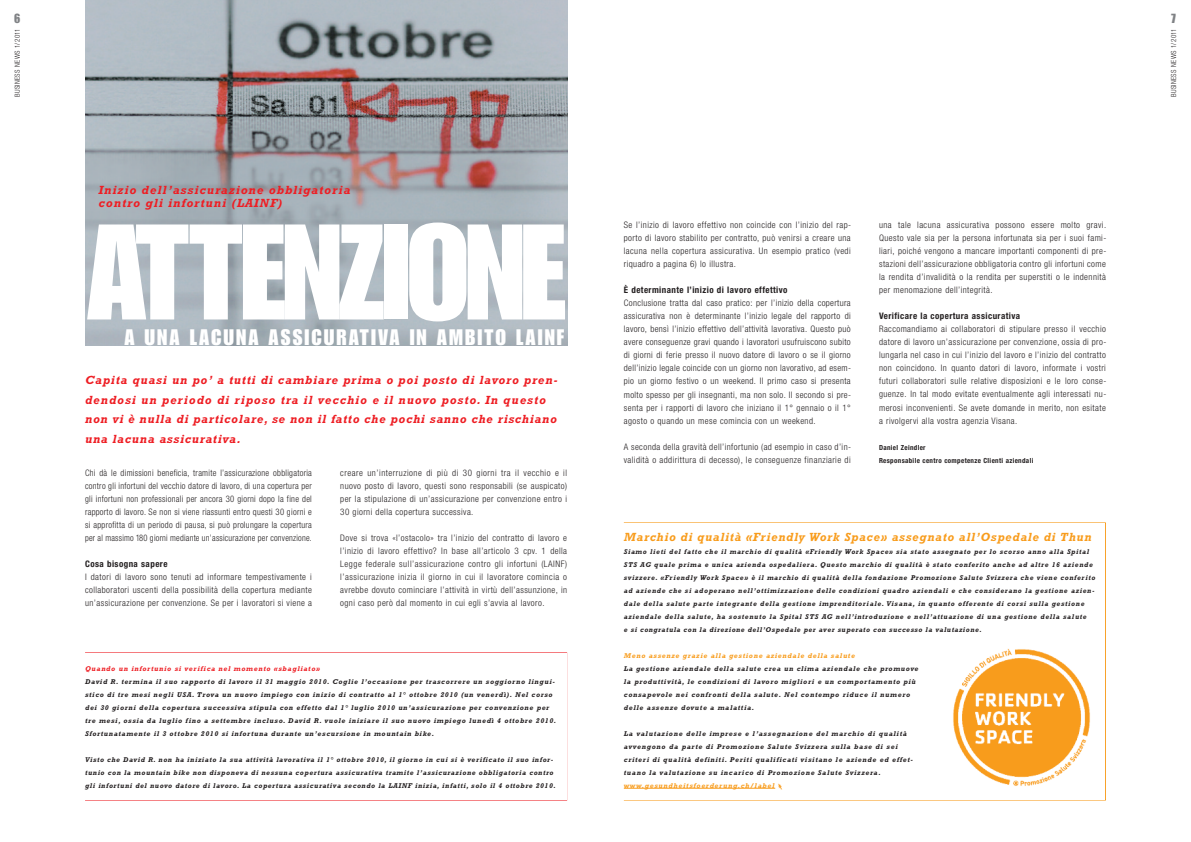
<style>
.page{position:relative;width:1191px;height:842px;background:#fff}
.page>*{position:absolute;margin:0;border:0;box-sizing:border-box;transform-origin:0 0}
.t1{font:133px "Impact";letter-spacing:-.03em;color:#fff}
.t2{font:22px "Impact";letter-spacing:.095em;color:#fff}
.t3{font:13px "Impact";color:#808285}
.t4{font:italic 700 12px/19.5px "Rockwell";letter-spacing:.08em;color:#ee1d23}
.t5{font:italic 700 12px "Rockwell";letter-spacing:.07em;color:#f89c1c}
.t6{font:300 condensed 9px/13px "Helvetica Neue";letter-spacing:.05em;color:#231f20;text-align:justify}
.t7{font:300 condensed 9px/13px "Helvetica Neue";letter-spacing:.05em;color:#231f20;text-align:justify;scale:.96 1}
.t8{font:700 condensed 9px "Helvetica Neue";letter-spacing:.05em;color:#231f20}
.t9{font:italic 700 7px/13px "Rockwell";letter-spacing:.105em;color:#231f20}
.t10{font:italic 700 7px "Rockwell";letter-spacing:.11em;color:#f89c1c}
.t11{font:700 condensed 7px/13px "Helvetica Neue";letter-spacing:.05em;color:#231f20}
.t12{font:italic 700 7px "Rockwell";letter-spacing:.105em;color:#ee1d23}
.t13{font:300 condensed 7px "Helvetica Neue";letter-spacing:.05em;color:#231f20}
</style>
<div class="page">
<img style="left:85px;top:0;width:482px;height:345px">
<hr style="left:624px;top:788px;width:151px;height:1px;background:#f89c1c">
<svg style="left:778px;top:783px;width:4px;height:7px"></svg>
<img style="left:953px;top:648px;width:137px;height:138px">
<h3 class="t3" style="left:14px;top:14px;width:8px">6</h3>
<p class="t13" style="left:15px;top:97px;width:70px;rotate:-90deg">BUSINESS NEWS 1/2011</p>
<h3 class="t4" style="left:98px;top:185px;width:253px;line-height:13px">Inizio dell’assicurazione obbligatoria contro gli infortuni (LAINF)</h3>
<h1 class="t1" style="left:86px;top:224px;width:481px">ATTENZIONE</h1>
<h2 class="t2" style="left:124px;top:330px;width:441px">A UNA LACUNA ASSICURATIVA IN AMBITO LAINF</h2>
<p class="t4" style="left:85px;top:372px;width:474px">Capita quasi un po’ a tutti di cambiare prima o poi posto di lavoro pren&shy;dendosi un periodo di riposo tra il vecchio e il nuovo posto. In questo non vi è nulla di particolare, se non il fatto che pochi sanno che rischiano una lacuna assicurativa.</p>
<p class="t7" style="left:85px;top:467px;width:238px">Chi dà le dimissioni beneficia, tramite l’assicurazione obbligatoria contro gli infortuni del vecchio datore di lavoro, di una copertura per gli infortuni non professionali per ancora 30 giorni dopo la fine del rapporto di lavoro. Se non si viene riassunti entro questi 30 giorni e si approfitta di un periodo di pausa, si può prolungare la copertura per al massimo 180 giorni mediante un’assicurazione per convenzione.</p>
<p class="t8" style="left:85px;top:560px;width:84px">Cosa bisogna sapere</p>
<p class="t6" style="left:85px;top:571px;width:228px">I datori di lavoro sono tenuti ad informare tempestivamente i collaboratori uscenti della possibilità della copertura mediante un’assicurazione per convenzione. Se per i lavoratori si viene a</p>
<p class="t6" style="left:340px;top:467px;width:228px">creare un’interruzione di più di 30 giorni tra il vecchio e il nuovo posto di lavoro, questi sono responsabili (se auspicato) per la stipulazione di un’assicurazione per convenzione entro i 30 giorni della copertura successiva.</p>
<p class="t6" style="left:340px;top:532px;width:228px">Dove si trova «l’ostacolo» tra l’inizio del contratto di lavoro e l’inizio di lavoro effettivo? In base all’articolo 3 cpv. 1 della Legge federale sull’assicurazione contro gli infortuni (LAINF) l’assicurazione inizia il giorno in cui il lavoratore comincia o avrebbe dovuto cominciare l’attività in virtù dell’assunzione, in ogni caso però dal momento in cui egli s’avvia al lavoro.</p>
<p class="t12" style="left:85px;top:666px;width:236px">Quando un infortunio si verifica nel momento «sbagliato»</p>
<p class="t9" style="left:85px;top:675px;width:473px">David R. termina il suo rapporto di lavoro il 31 maggio 2010. Coglie l’occasione per trascorrere un soggiorno lingui&shy;stico di tre mesi negli USA. Trova un nuovo impiego con inizio di contratto al 1° ottobre 2010 (un venerdì). Nel corso dei 30 giorni della copertura successiva stipula con effetto dal 1° luglio 2010 un’assicurazione per convenzione per tre mesi, ossia da luglio fino a settembre incluso. David R. vuole iniziare il suo nuovo impiego lunedì 4 ottobre 2010.<br>Sfortunatamente il 3 ottobre 2010 si infortuna durante un’escursione in mountain bike.</p>
<p class="t9" style="left:85px;top:753px;width:472px">Visto che David R. non ha iniziato la sua attività lavorativa il 1° ottobre 2010, il giorno in cui si è verificato il suo infor&shy;tunio con la mountain bike non disponeva di nessuna copertura assicurativa tramite l’assicurazione obbligatoria contro gli infortuni del nuovo datore di lavoro. La copertura assicurativa secondo la LAINF inizia, infatti, solo il 4 ottobre 2010.</p>
<p class="t6" style="left:624px;top:220px;width:229px">Se l’inizio di lavoro effettivo non coincide con l’inizio del rap&shy;porto di lavoro stabilito per contratto, può venirsi a creare una lacuna nella copertura assicurativa. Un esempio pratico (vedi riquadro a pagina 6) lo illustra.</p>
<p class="t8" style="left:624px;top:287px;width:165px">È determinante l’inizio di lavoro effettivo</p>
<p class="t6" style="left:624px;top:298px;width:229px">Conclusione tratta dal caso pratico: per l’inizio della copertura assicurativa non è determinante l’inizio legale del rapporto di lavoro, bensì l’inizio effettivo dell’attività lavorativa. Questo può avere conseguenze gravi quando i lavoratori usufruiscono subito di giorni di ferie presso il nuovo datore di lavoro o se il giorno dell’inizio legale coincide con un giorno non lavorativo, ad esem&shy;pio un giorno festivo o un weekend. Il primo caso si presenta molto spesso per gli insegnanti, ma non solo. Il secondo si pre&shy;senta per i rapporti di lavoro che iniziano il 1° gennaio o il 1° agosto o quando un mese comincia con un weekend.</p>
<p class="t6" style="left:624px;top:441px;width:229px">A seconda della gravità dell’infortunio (ad esempio in caso d’in&shy;validità o addirittura di decesso), le conseguenze finanziarie di</p>
<p class="t6" style="left:879px;top:220px;width:229px">una tale lacuna assicurativa possono essere molto gravi.<br>Questo vale sia per la persona infortunata sia per i suoi fami&shy;liari, poiché vengono a mancare importanti componenti di pre&shy;stazioni dell’assicurazione obbligatoria contro gli infortuni come la rendita d’invalidità o la rendita per superstiti o le indennità per menomazione dell’integrità.</p>
<p class="t8" style="left:879px;top:313px;width:142px">Verificare la copertura assicurativa</p>
<p class="t6" style="left:879px;top:324px;width:229px">Raccomandiamo ai collaboratori di stipulare presso il vecchio datore di lavoro un’assicurazione per convenzione, ossia di pro&shy;lungarla nel caso in cui l’inizio del lavoro e l’inizio del contratto non coincidono. In quanto datori di lavoro, informate i vostri futuri collaboratori sulle relative disposizioni e le loro conse&shy;guenze. In tal modo evitate eventualmente agli interessati nu&shy;merosi inconvenienti. Se avete domande in merito, non esitate a rivolgervi alla vostra agenzia Visana.</p>
<p class="t11" style="left:879px;top:441px;width:156px">Daniel Zeindler<br>Responsabile centro competenze Clienti aziendali</p>
<h3 class="t5" style="left:624px;top:532px;width:469px">Marchio di qualità «Friendly Work Space» assegnato all’Ospedale di Thun</h3>
<p class="t9" style="left:624px;top:545px;width:473px">Siamo lieti del fatto che il marchio di qualità «Friendly Work Space» sia stato assegnato per lo scorso anno alla Spital STS AG quale prima e unica azienda ospedaliera. Questo marchio di qualità è stato conferito anche ad altre 16 aziende svizzere. «Friendly Work Space» è il marchio di qualità della fondazione Promozione Salute Svizzera che viene conferito ad aziende che si adoperano nell’ottimizzazione delle condizioni quadro aziendali e che considerano la gestione azien&shy;dale della salute parte integrante della gestione imprenditoriale. Visana, in quanto offerente di corsi sulla gestione aziendale della salute, ha sostenuto la Spital STS AG nell’introduzione e nell’attuazione di una gestione della salute<br>e si congratula con la direzione dell’Ospedale per aver superato con successo la valutazione.</p>
<p class="t10" style="left:624px;top:653px;width:232px">Meno assenze grazie alla gestione aziendale della salute</p>
<p class="t9" style="left:624px;top:662px;width:296px">La gestione aziendale della salute crea un clima aziendale che promuove la produttività, le condizioni di lavoro migliori e un comportamento più consapevole nei confronti della salute. Nel contempo riduce il numero delle assenze dovute a malattia.</p>
<p class="t9" style="left:624px;top:727px;width:291px">La valutazione delle imprese e l’assegnazione del marchio di qualità avvengono da parte di Promozione Salute Svizzera sulla base di sei criteri di qualità definiti. Periti qualificati visitano le aziende ed effet&shy;tuano la valutazione su incarico di Promozione Salute Svizzera.</p>
<p class="t10" style="left:624px;top:783px;width:152px">www.gesundheitsfoerderung.ch/label</p>
<h3 class="t3" style="left:1171px;top:14px;width:6px">7</h3>
<p class="t13" style="left:1171px;top:97px;width:70px;rotate:-90deg">BUSINESS NEWS 1/2011</p>
</div>
